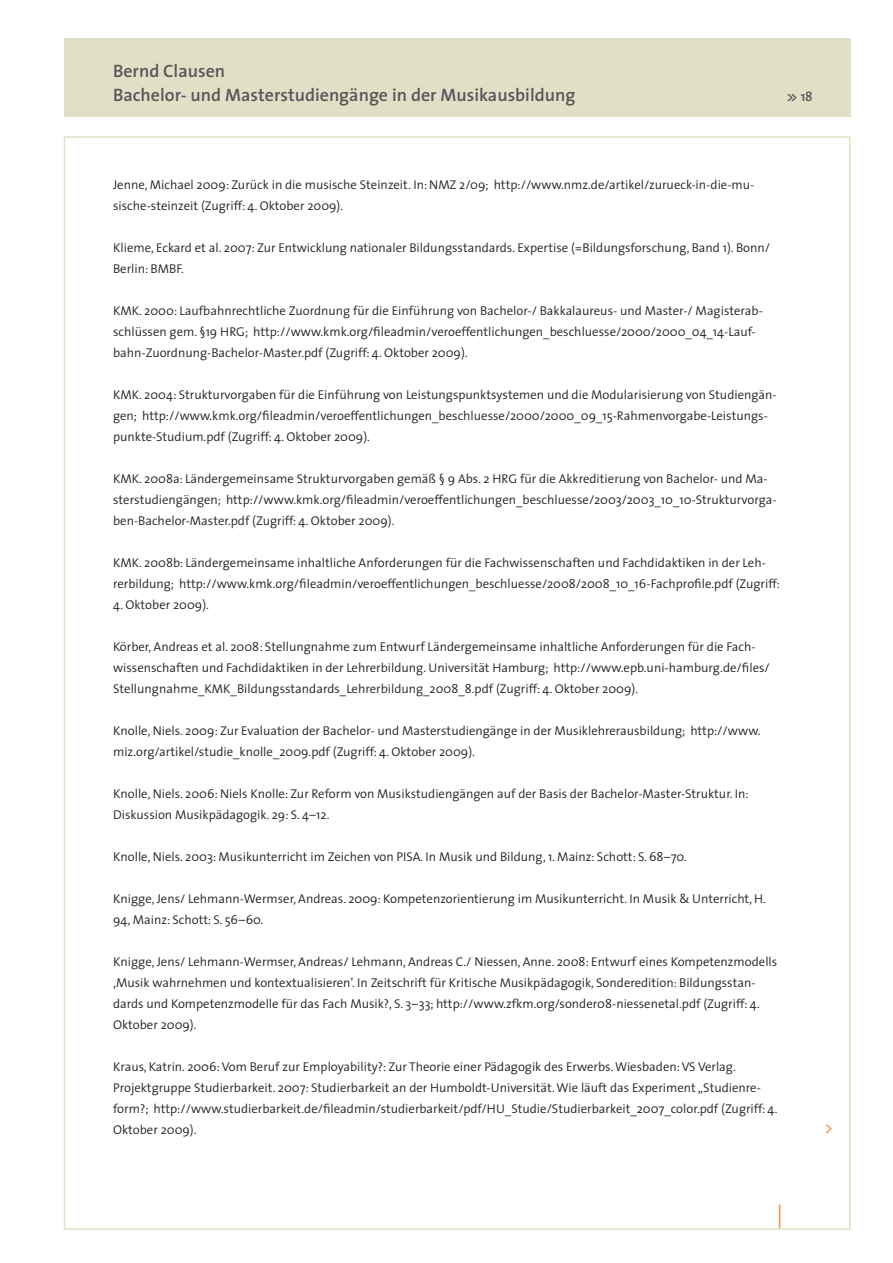
<style>
.page{position:relative;width:893px;height:1263px;background:#fff}
.page>*{position:absolute;margin:0;border:0;box-sizing:border-box;transform-origin:0 0}
.t1{font:600 18px/24px "The Sans";color:#57585a}
.t2{font:600 16.5px "The Sans";color:#f9a367}
.t3{font:600 13.5px "The Sans";color:#57585a}
.t4{font:300 12.75px/21px "The Sans";color:#231f20}
</style>
<div class="page">
<svg style="left:779px;top:1204px;width:1px;height:24px"></svg>
<div style="left:64px;top:38px;width:786px;height:79px;background:#e1dfc6"></div>
<h1 class="t1" style="left:113px;top:59px;width:399px">P ter Wicke<br>Populäre Musik in d B ndesrepublik Deutschland</h1>
<h1 class="t1" style="left:113px;top:59px;width:464px">Bernd Clausen<br>Bachelor- und Masterstudiengänge in der Musikausbildung</h1>
<p class="t3" style="left:787px;top:88px;width:28px">&gt;&gt; 18</p>
<p class="t3" style="left:801px;top:88px;width:22px">018</p>
<p class="t4" style="left:113px;top:174px;width:643px">Jenne, Michael 2009: Zurück in die musische Steinzeit. In: NMZ 2/09; http://www.nmz.de/artikel/zurueck-in-die-mu&shy;sische-steinzeit (Zugriff: 4. Oktober 2009).</p>
<p class="t4" style="left:113px;top:237px;width:658px">Klieme, Eckard et al. 2007: Zur Entwicklung nationaler Bildungsstandards. Expertise (=Bildungsforschung, Band 1). Bonn/<br>Berlin: BMBF.</p>
<p class="t4" style="left:113px;top:300px;width:651px">KMK. 2000: Laufbahnrechtliche Zuordnung für die Einführung von Bachelor-/ Bakkalaureus- und Master-/ Magisterab&shy;schlüssen gem. §19 HRG; http://www.kmk.org/fileadmin/veroeffentlichungen_beschluesse/2000/2000_04_14-Lauf&shy;bahn-Zuordnung-Bachelor-Master.pdf (Zugriff: 4. Oktober 2009).</p>
<p class="t4" style="left:113px;top:384px;width:665px">KMK. 2004: Strukturvorgaben für die Einführung von Leistungspunktsystemen und die Modularisierung von Studiengän&shy;gen; http://www.kmk.org/fileadmin/veroeffentlichungen_beschluesse/2000/2000_09_15-Rahmenvorgabe-Leistungs&shy;punkte-Studium.pdf (Zugriff: 4. Oktober 2009).</p>
<p class="t4" style="left:113px;top:468px;width:665px">KMK. 2008a: Ländergemeinsame Strukturvorgaben gemäß § 9 Abs. 2 HRG für die Akkreditierung von Bachelor- und Ma&shy;sterstudiengängen; http://www.kmk.org/fileadmin/veroeffentlichungen_beschluesse/2003/2003_10_10-Strukturvorga&shy;ben-Bachelor-Master.pdf (Zugriff: 4. Oktober 2009).</p>
<p class="t4" style="left:113px;top:552px;width:668px">KMK. 2008b: Ländergemeinsame inhaltliche Anforderungen für die Fachwissenschaften und Fachdidaktiken in der Leh&shy;rerbildung; http://www.kmk.org/fileadmin/veroeffentlichungen_beschluesse/2008/2008_10_16-Fachprofile.pdf (Zugriff:</p>
<p class="t4" style="left:113px;top:594px;width:97px">4. Oktober 2009).</p>
<p class="t4" style="left:113px;top:636px;width:658px">Körber, Andreas et al. 2008: Stellungnahme zum Entwurf Ländergemeinsame inhaltliche Anforderungen für die Fach&shy;wissenschaften und Fachdidaktiken in der Lehrerbildung. Universität Hamburg; http://www.epb.uni-hamburg.de/files/<br>Stellungnahme_KMK_Bildungsstandards_Lehrerbildung_2008_8.pdf (Zugriff: 4. Oktober 2009).</p>
<p class="t4" style="left:113px;top:720px;width:649px">Knolle, Niels. 2009: Zur Evaluation der Bachelor- und Masterstudiengänge in der Musiklehrerausbildung; http://www. miz.org/artikel/studie_knolle_2009.pdf (Zugriff: 4. Oktober 2009).</p>
<p class="t4" style="left:113px;top:783px;width:637px">Knolle, Niels. 2006: Niels Knolle: Zur Reform von Musikstudiengängen auf der Basis der Bachelor-Master-Struktur. In:<br>Diskussion Musikpädagogik. 29: S. 4–12.</p>
<p class="t4" style="left:113px;top:846px;width:575px">Knolle, Niels. 2003: Musikunterricht im Zeichen von PISA. In Musik und Bildung, 1. Mainz: Schott: S. 68–70.</p>
<p class="t4" style="left:113px;top:888px;width:654px">Knigge, Jens/ Lehmann-Wermser, Andreas. 2009: Kompetenzorientierung im Musikunterricht. In Musik &amp; Unterricht, H.<br>94, Mainz: Schott: S. 56–60.</p>
<p class="t4" style="left:113px;top:951px;width:666px">Knigge, Jens/ Lehmann-Wermser, Andreas/ Lehmann, Andreas C./ Niessen, Anne. 2008: Entwurf eines Kompetenzmodells ‚Musik wahrnehmen und kontextualisieren’. In Zeitschrift für Kritische Musikpädagogik, Sonderedition: Bildungsstan&shy;dards und Kompetenzmodelle für das Fach Musik?, S. 3–33; http://www.zfkm.org/sonder08-niessenetal.pdf (Zugriff: 4.<br>Oktober 2009).</p>
<p class="t4" style="left:113px;top:1056px;width:666px">Kraus, Katrin. 2006: Vom Beruf zur Employability?: Zur Theorie einer Pädagogik des Erwerbs. Wiesbaden: VS Verlag.<br>Projektgruppe Studierbarkeit. 2007: Studierbarkeit an der Humboldt-Universität. Wie läuft das Experiment „Studienre&shy;form?; http://www.studierbarkeit.de/fileadmin/studierbarkeit/pdf/HU_Studie/Studierbarkeit_2007_color.pdf (Zugriff: 4.<br>Oktober 2009).</p>
<p class="t2" style="left:825px;top:1117px;width:10px">&gt;</p>
</div>
